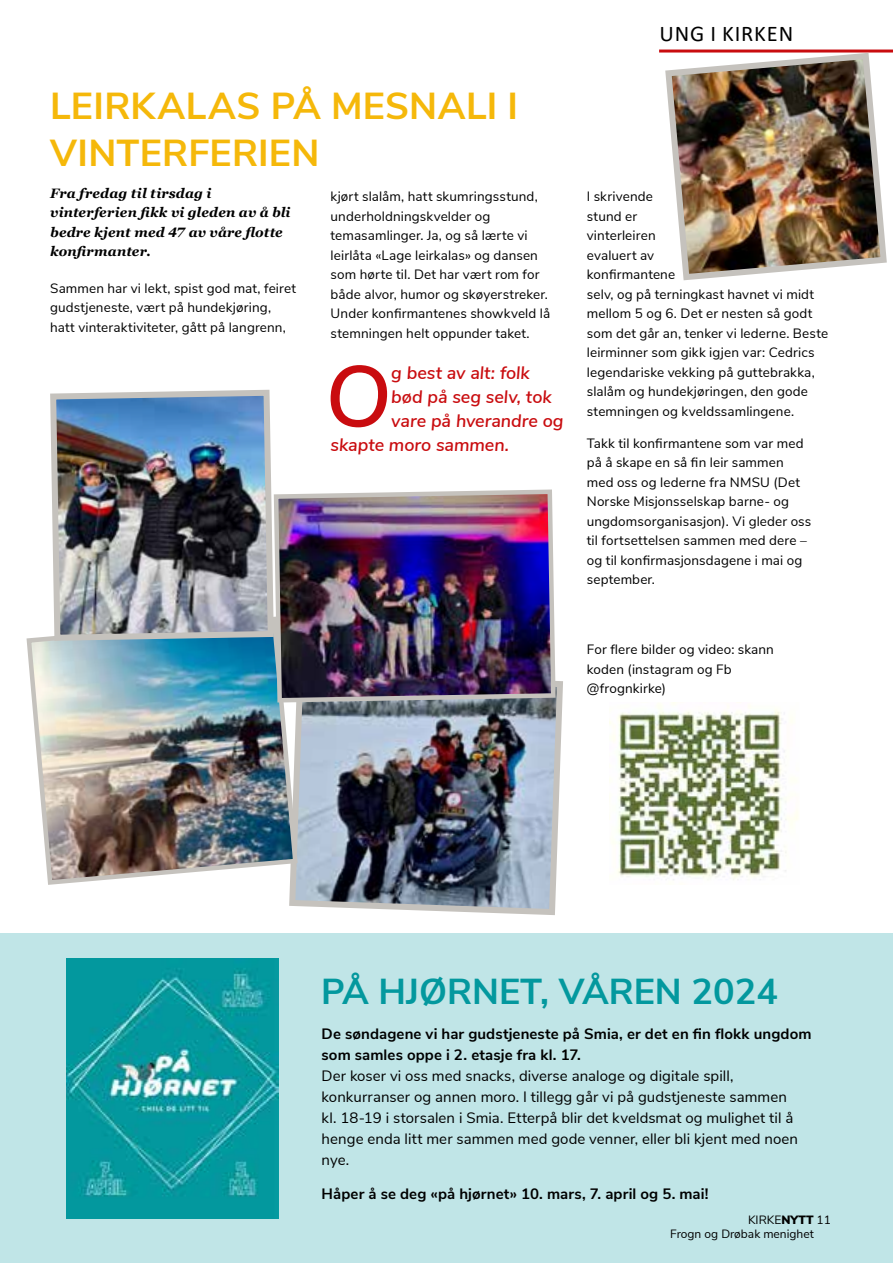
<style>
.page{position:relative;width:893px;height:1263px;background:#fff}
.page>*{position:absolute;margin:0;border:0;box-sizing:border-box;transform-origin:0 0}
.t1{font:italic 600 86.1px "Nunito Sans";color:#c90c0f}
.t2{font:700 37.5px/46.5px "Nunito Sans";letter-spacing:.01em;color:#f5b80a}
.t3{font:700 36px "Nunito Sans";color:#03989e}
.t4{font:22.5px "Calibri";letter-spacing:.04em;color:#000}
.t5{font:italic 600 18px "Nunito Sans";letter-spacing:-.005em;color:#c90c0f}
.t6{font:15px/21px "Nunito Sans";letter-spacing:.005em;color:#000}
.t7{font:700 15px/21px "Nunito Sans";letter-spacing:.01em;color:#000}
.t8{font:13.5px/19.5px "Nunito Sans";letter-spacing:.01em;color:#000}
.t9{font:italic 700 13.5px/19.5px "Georgia Pro";letter-spacing:.01em;color:#000}
.t10{font:12px/14.4px "Nunito Sans";color:#000}
.s1{font-weight:900}
</style>
<div class="page">
<hr style="left:659px;top:50px;width:234px;height:3px;background:#c90c0f">
<div style="left:0;top:933px;width:893px;height:329px;background:#c0e5e7"></div>
<img style="left:67px;top:958px;width:211px;height:261px">
<img style="left:289px;top:681px;width:274px;height:234px">
<img style="left:26px;top:636px;width:274px;height:251px">
<img style="left:662px;top:52px;width:228px;height:229px">
<img style="left:47px;top:389px;width:225px;height:255px">
<img style="left:271px;top:487px;width:287px;height:218px">
<img style="left:609px;top:702px;width:189px;height:178px">
<h2 class="t2" style="left:50px;top:81px;width:469px">LEIRKALAS PÅ MESNALI I<br>VINTERFERIEN</h2>
<p class="t8" style="left:331px;top:186px;width:221px">kjørt slalåm, hatt skumringsstund, underholdningskvelder og temasamlinger. Ja, og så lærte vi leirlåta «Lage leirkalas» og dansen som hørte til. Det har vært rom for både alvor, humor og skøyerstreker.<br>Under konfirmantenes showkveld lå stemningen helt oppunder taket.</p>
<h1 class="t1" style="left:325px;top:334px;width:68px">O</h1>
<h3 class="t5" style="left:391px;top:359px;width:140px">g best av alt: folk</h3>
<p class="t9" style="left:50px;top:184px;width:242px">Fra fredag til tirsdag i vinterferien fikk vi gleden av å bli bedre kjent med 47 av våre flotte konfirmanter.</p>
<p class="t8" style="left:50px;top:277px;width:247px">Sammen har vi lekt, spist god mat, feiret gudstjeneste, vært på hundekjøring, hatt vinteraktiviteter, gått på langrenn,</p>
<h3 class="t5" style="left:391px;top:383px;width:162px">bød på seg selv, tok</h3>
<h3 class="t5" style="left:391px;top:407px;width:174px">vare på hverandre og</h3>
<h3 class="t5" style="left:331px;top:431px;width:180px">skapte moro sammen.</h3>
<h3 class="t4" style="left:659px;top:18px;width:135px">UNG I KIRKEN</h3>
<p class="t8" style="left:587px;top:186px;width:243px">I skrivende<br>stund er<br>vinterleiren<br>evaluert av<br>konfirmantene<br>selv, og på terningkast havnet vi midt mellom 5 og 6. Det er nesten så godt som det går an, tenker vi lederne. Beste leirminner som gikk igjen var: Cedrics legendariske vekking på guttebrakka, slalåm og hundekjøringen, den gode stemningen og kveldssamlingene.</p>
<p class="t8" style="left:587px;top:432px;width:226px">Takk til konfirmantene som var med på å skape en så fin leir sammen med oss og lederne fra NMSU (Det<br>Norske Misjonsselskap barne- og ungdomsorganisasjon). Vi gleder oss til fortsettelsen sammen med dere – og til konfirmasjonsdagene i mai og september.</p>
<p class="t8" style="left:587px;top:639px;width:189px">For flere bilder og video: skann koden (instagram og Fb @frognkirke)</p>
<h3 class="t3" style="left:321px;top:965px;width:458px">PÅ HJØRNET, VÅREN 2024</h3>
<p class="t7" style="left:322px;top:1023px;width:491px">De søndagene vi har gudstjeneste på Smia, er det en fin flokk ungdom som samles oppe i 2. etasje fra kl. 17.</p>
<p class="t6" style="left:322px;top:1065px;width:478px">Der koser vi oss med snacks, diverse analoge og digitale spill, konkurranser og annen moro. I tillegg går vi på gudstjeneste sammen kl. 18-19 i storsalen i Smia. Etterpå blir det kveldsmat og mulighet til å henge enda litt mer sammen med gode venner, eller bli kjent med noen nye.</p>
<p class="t7" style="left:322px;top:1182px;width:388px">Håper å se deg «på hjørnet» 10. mars, 7. april og 5. mai!</p>
<p class="t10" style="left:670px;top:1212px;width:162px;text-indent:78px">KIRKE<span class="s1">NYTT</span> 11<br>Frogn og Drøbak menighet</p>
</div>
